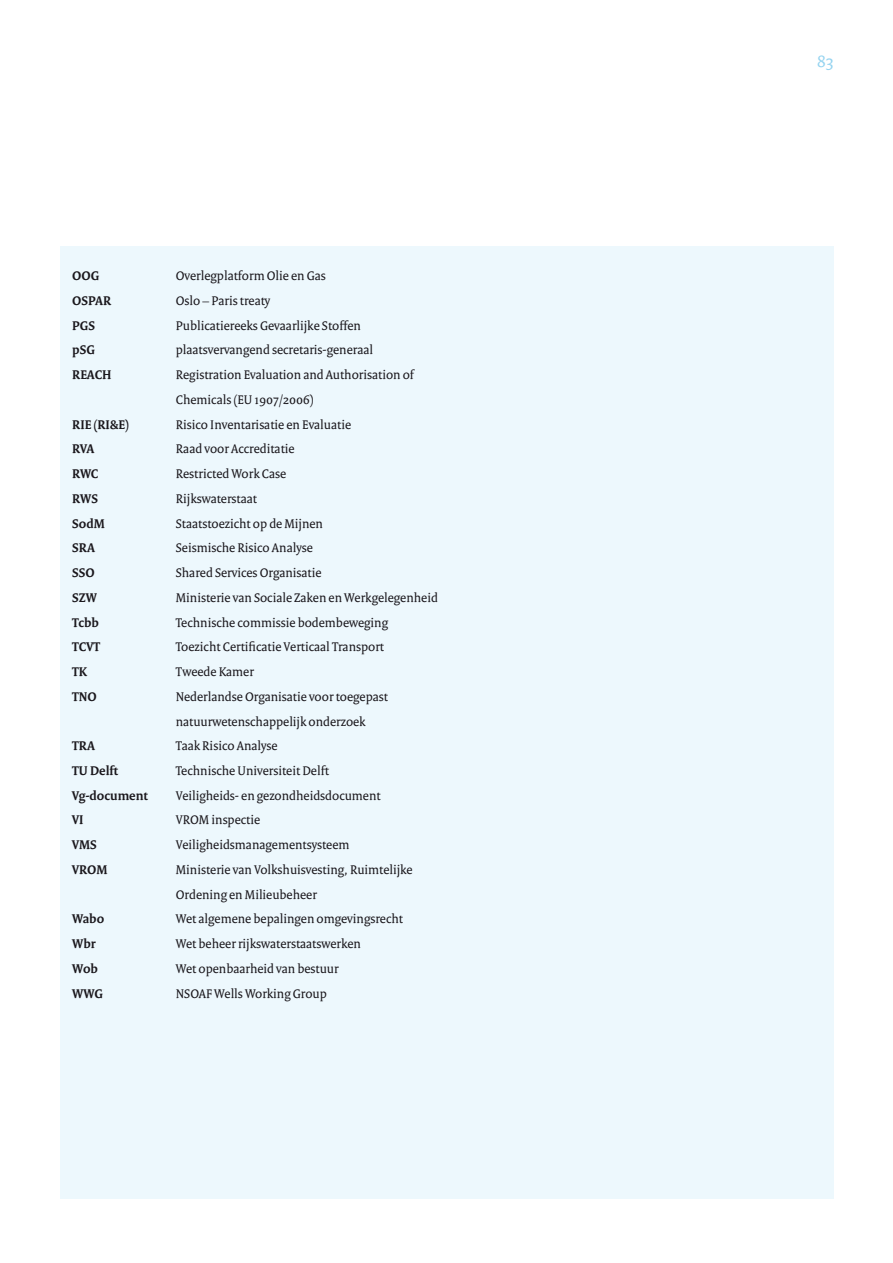
<style>
.page{position:relative;width:893px;height:1263px;background:#fff}
.page>*{position:absolute;margin:0;border:0;box-sizing:border-box;transform-origin:0 0}
.t1{font:18px "Rijksoverheid Serif";color:#94d3f0}
.t2{font:13.5px/24.8px "Rijksoverheid Serif";color:#1a171c}
.t3{font:700 13.5px "Rijksoverheid Serif";color:#1a171c}
</style>
<div class="page">
<div style="left:60px;top:247px;width:773px;height:952px;background:#edf8fd"></div>
<p class="t3" style="left:72px;top:267px;width:28px">OOG</p>
<p class="t2" style="left:176px;top:263px;width:152px">Overlegplatform Olie en Gas</p>
<p class="t3" style="left:72px;top:292px;width:40px">OSPAR</p>
<p class="t2" style="left:176px;top:288px;width:96px">Oslo – Paris treaty</p>
<p class="t3" style="left:72px;top:317px;width:24px">PGS</p>
<p class="t2" style="left:176px;top:313px;width:187px">Publicatiereeks Gevaarlijke Stoffen</p>
<p class="t3" style="left:72px;top:342px;width:24px">pSG</p>
<p class="t2" style="left:176px;top:337px;width:199px">plaatsvervangend secretaris-generaal</p>
<p class="t3" style="left:72px;top:366px;width:41px">REACH</p>
<p class="t2" style="left:176px;top:362px;width:240px">Registration Evaluation and Authorisation of<br>Chemicals (EU 1907/2006)</p>
<p class="t3" style="left:72px;top:416px;width:58px">RIE (RI&amp;E)</p>
<p class="t2" style="left:176px;top:412px;width:177px">Risico Inventarisatie en Evaluatie</p>
<p class="t3" style="left:72px;top:441px;width:24px">RVA</p>
<p class="t2" style="left:176px;top:436px;width:120px">Raad voor Accreditatie</p>
<p class="t3" style="left:72px;top:465px;width:28px">RWC</p>
<p class="t2" style="left:176px;top:461px;width:112px">Restricted Work Case</p>
<p class="t3" style="left:72px;top:490px;width:27px">RWS</p>
<p class="t2" style="left:176px;top:486px;width:83px">Rijkswaterstaat</p>
<p class="t3" style="left:72px;top:515px;width:34px">SodM</p>
<p class="t2" style="left:176px;top:511px;width:149px">Staatstoezicht op de Mijnen</p>
<p class="t3" style="left:72px;top:540px;width:24px">SRA</p>
<p class="t2" style="left:176px;top:535px;width:139px">Seismische Risico Analyse</p>
<p class="t3" style="left:72px;top:564px;width:24px">SSO</p>
<p class="t2" style="left:176px;top:560px;width:147px">Shared Services Organisatie</p>
<p class="t3" style="left:72px;top:589px;width:26px">SZW</p>
<p class="t2" style="left:176px;top:585px;width:264px">Ministerie van Sociale Zaken en Werkgelegenheid</p>
<p class="t3" style="left:72px;top:614px;width:28px">Tcbb</p>
<p class="t2" style="left:176px;top:610px;width:214px">Technische commissie bodembeweging</p>
<p class="t3" style="left:72px;top:639px;width:29px">TCVT</p>
<p class="t2" style="left:176px;top:634px;width:210px">Toezicht Certificatie Verticaal Transport</p>
<p class="t3" style="left:72px;top:663px;width:16px">TK</p>
<p class="t2" style="left:176px;top:659px;width:80px">Tweede Kamer</p>
<p class="t3" style="left:72px;top:688px;width:26px">TNO</p>
<p class="t2" style="left:176px;top:684px;width:214px">Nederlandse Organisatie voor toegepast natuurwetenschappelijk onderzoek</p>
<p class="t3" style="left:72px;top:738px;width:24px">TRA</p>
<p class="t2" style="left:176px;top:733px;width:103px">Taak Risico Analyse</p>
<p class="t3" style="left:72px;top:762px;width:48px">TU Delft</p>
<p class="t2" style="left:176px;top:758px;width:155px">Technische Universiteit Delft</p>
<p class="t3" style="left:72px;top:787px;width:77px">Vg-document</p>
<p class="t2" style="left:176px;top:783px;width:206px">Veiligheids- en gezondheidsdocument</p>
<p class="t3" style="left:72px;top:812px;width:13px">VI</p>
<p class="t2" style="left:176px;top:808px;width:86px">VROM inspectie</p>
<p class="t3" style="left:72px;top:837px;width:26px">VMS</p>
<p class="t2" style="left:176px;top:832px;width:175px">Veiligheidsmanagementsysteem</p>
<p class="t3" style="left:72px;top:861px;width:37px">VROM</p>
<p class="t2" style="left:176px;top:857px;width:238px">Ministerie van Volkshuisvesting, Ruimtelijke<br>Ordening en Milieubeheer</p>
<p class="t3" style="left:72px;top:911px;width:33px">Wabo</p>
<p class="t2" style="left:176px;top:907px;width:229px">Wet algemene bepalingen omgevingsrecht</p>
<p class="t3" style="left:72px;top:936px;width:25px">Wbr</p>
<p class="t2" style="left:176px;top:931px;width:187px">Wet beheer rijkswaterstaatswerken</p>
<p class="t3" style="left:72px;top:960px;width:27px">Wob</p>
<p class="t2" style="left:176px;top:956px;width:164px">Wet openbaarheid van bestuur</p>
<p class="t3" style="left:72px;top:985px;width:32px">WWG</p>
<p class="t2" style="left:176px;top:981px;width:153px">NSOAF Wells Working Group</p>
<h1 class="t1" style="left:817px;top:51px;width:18px">83</h1>
</div>
